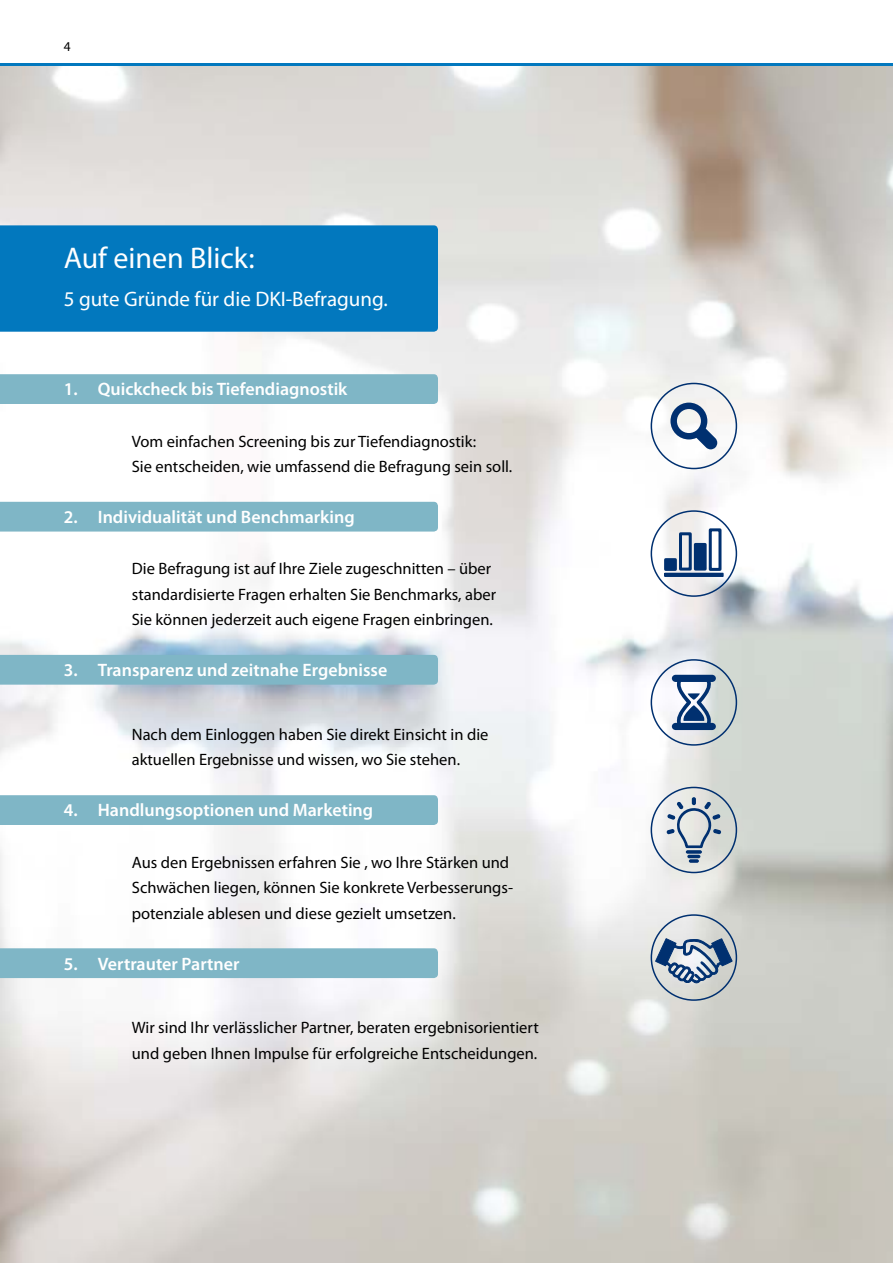
<style>
.page{position:relative;width:893px;height:1263px;background:#fff}
.page>*{position:absolute;margin:0;border:0;box-sizing:border-box;transform-origin:0 0}
.t1{font:30px "Myriad Pro";color:#fff}
.t2{font:21px "Myriad Pro";color:#fff}
.t3{font:600 18px "Myriad Pro";color:#fff}
.t4{font:16.5px/25.5px "Myriad Pro";color:#000}
.t5{font:13.5px "Myriad Pro";color:#000}
</style>
<div class="page">
<img style="left:0;top:66px;width:893px;height:1197px">
<svg style="left:892px;top:225px;width:1px;height:107px"></svg>
<div style="left:0;top:225px;width:438px;height:107px;background:#0278be"></div>
<div style="left:0;top:374px;width:438px;height:30px;background:#7fb6c6"></div>
<div style="left:0;top:502px;width:438px;height:29px;background:#7fb6c6"></div>
<div style="left:0;top:655px;width:438px;height:30px;background:#7fb6c6"></div>
<div style="left:0;top:795px;width:438px;height:30px;background:#7fb6c6"></div>
<div style="left:0;top:948px;width:438px;height:30px;background:#7fb6c6"></div>
<div style="left:651px;top:383px;width:86px;height:86px;border:2px solid #003070;border-radius:50%"></div>
<svg style="left:670px;top:403px;width:47px;height:46px"></svg>
<div style="left:651px;top:914px;width:86px;height:87px;border:2px solid #003070;border-radius:50%"></div>
<svg style="left:655px;top:938px;width:78px;height:45px;background:#889cb3"></svg>
<div style="left:651px;top:510px;width:86px;height:87px;border:2px solid #003070;border-radius:50%"></div>
<div style="left:664px;top:573px;width:60px;height:4px;border:2px solid #003070"></div>
<div style="left:666px;top:560px;width:9px;height:9px;background:#003070"></div>
<div style="left:664px;top:558px;width:13px;height:13px;border:3px solid #003070"></div>
<div style="left:679px;top:532px;width:13px;height:39px;border:3px solid #003070"></div>
<div style="left:695px;top:544px;width:10px;height:25px;background:#003070"></div>
<div style="left:694px;top:543px;width:13px;height:28px;border:3px solid #003070"></div>
<div style="left:709px;top:528px;width:12px;height:43px;border:3px solid #003070"></div>
<div style="left:651px;top:787px;width:86px;height:86px;border:2px solid #003070;border-radius:50%"></div>
<svg style="left:689px;top:859px;width:10px;height:4px"></svg>
<svg style="left:687px;top:855px;width:13px;height:3px"></svg>
<svg style="left:686px;top:850px;width:16px;height:4px"></svg>
<svg style="left:666px;top:797px;width:56px;height:51px;background:#bac3cb"></svg>
<div style="left:651px;top:659px;width:86px;height:87px;border:2px solid #003070;border-radius:50%"></div>
<svg style="left:672px;top:675px;width:44px;height:55px"></svg>
<hr style="left:0;top:64px;width:893px;height:2px;background:#0278be">
<p class="t5" style="left:64px;top:38px;width:8px">4</p>
<h1 class="t1" style="left:64px;top:239px;width:192px">Auf einen Blick:</h1>
<p class="t2" style="left:64px;top:286px;width:326px">5 gute Gründe für die DKI-Befragung.</p>
<p class="t3" style="left:64px;top:378px;width:285px">1. Quickcheck bis Tiefendiagnostik</p>
<p class="t4" style="left:132px;top:428px;width:382px">Vom einfachen Screening bis zur Tiefendiagnostik:<br>Sie entscheiden, wie umfassend die Befragung sein soll.</p>
<p class="t3" style="left:64px;top:505px;width:293px">2. Individualität und Benchmarking</p>
<p class="t4" style="left:132px;top:555px;width:366px">Die Befragung ist auf Ihre Ziele zugeschnitten – über standardisierte Fragen erhalten Sie Benchmarks, aber<br>Sie können jederzeit auch eigene Fragen einbringen.</p>
<p class="t3" style="left:64px;top:659px;width:325px">3. Transparenz und zeitnahe Ergebnisse</p>
<p class="t4" style="left:132px;top:721px;width:358px">Nach dem Einloggen haben Sie direkt Einsicht in die aktuellen Ergebnisse und wissen, wo Sie stehen.</p>
<p class="t3" style="left:64px;top:799px;width:311px">4. Handlungsoptionen und Marketing</p>
<p class="t4" style="left:132px;top:849px;width:383px">Aus den Ergebnissen erfahren Sie , wo Ihre Stärken und<br>Schwächen liegen, können Sie konkrete Verbesserungs&shy;potenziale ablesen und diese gezielt umsetzen.</p>
<p class="t3" style="left:64px;top:952px;width:177px">5. Vertrauter Partner</p>
<p class="t4" style="left:132px;top:1015px;width:408px">Wir sind Ihr verlässlicher Partner, beraten ergebnisorientiert und geben Ihnen Impulse für erfolgreiche Entscheidungen.</p>
</div>
